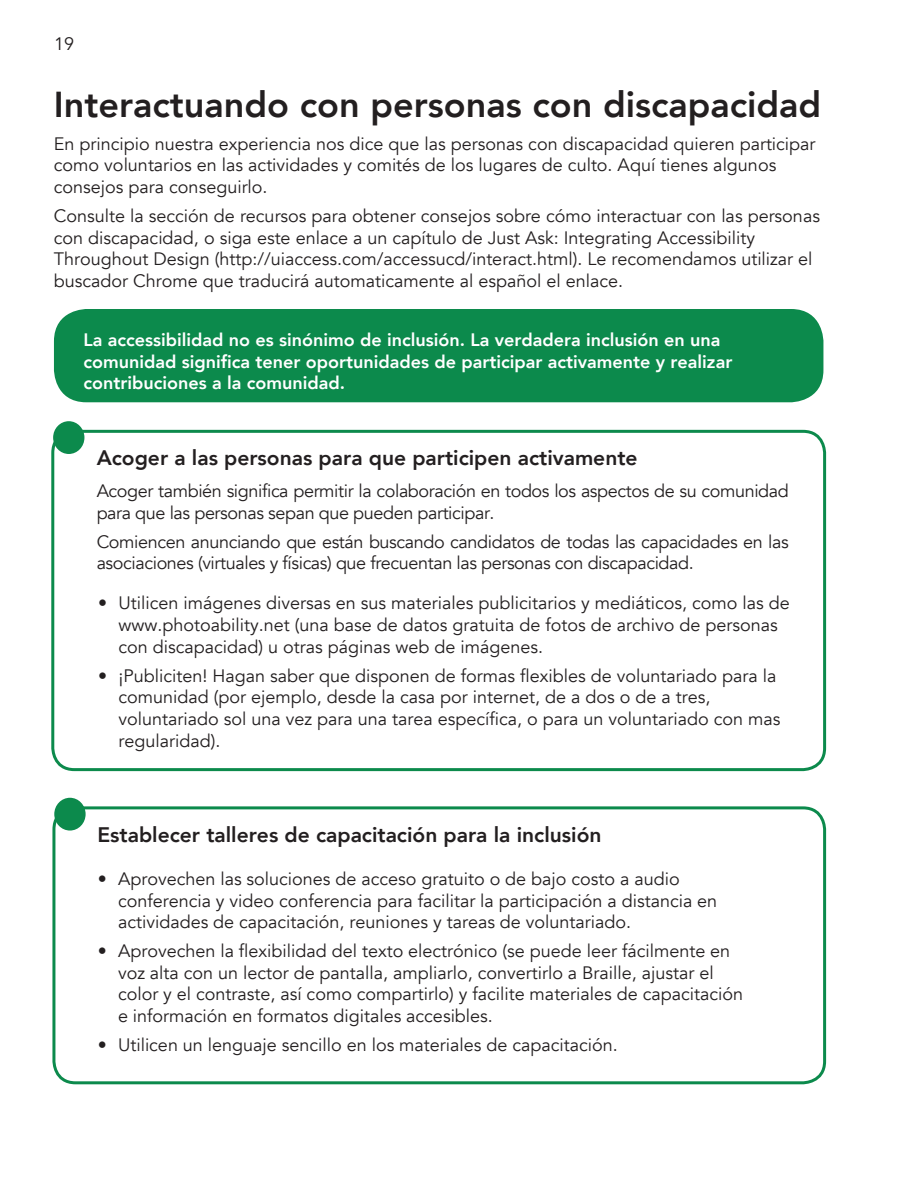
<style>
.page{position:relative;width:918px;height:1188px;background:#fff}
.page>*{position:absolute;margin:0;border:0;box-sizing:border-box;transform-origin:0 0}
.t1{font:800 36px "Avenir";color:#231f20}
.t2{font:800 21px "Avenir";color:#231f20}
.t3{font:18px/21.6px "Avenir";color:#231f20}
.t4{font:18px/21.6px "Avenir";letter-spacing:-.02em;color:#231f20}
.t5{font:800 18px/21.6px "Avenir";color:#fff}
</style>
<div class="page">
<div style="left:51px;top:430px;width:775px;height:341px;border:3px solid #0c8a4c;border-radius:22px"></div>
<div style="left:54px;top:309px;width:769px;height:93px;background:#0c8a4c;border-radius:32px"></div>
<div style="left:53px;top:421px;width:31px;height:33px;background:#0c8a4c;border-radius:50%"></div>
<div style="left:54px;top:798px;width:32px;height:33px;background:#0c8a4c;border-radius:50%"></div>
<div style="left:52px;top:806px;width:774px;height:278px;border:3px solid #0c8a4c;border-radius:22px"></div>
<p class="t3" style="left:54px;top:33px;width:22px">19</p>
<h3 class="t1" style="left:54px;top:76px;width:769px">Interactuando con personas con discapacidad</h3>
<h3 class="t3" style="left:54px;top:133px;width:763px">En principio nuestra experiencia nos dice que las personas con discapacidad quieren participar como voluntarios en las actividades y comités de los lugares de culto. Aquí tienes algunos consejos para conseguirlo.</h3>
<h3 class="t3" style="left:54px;top:205px;width:768px">Consulte la sección de recursos para obtener consejos sobre cómo interactuar con las personas con discapacidad, o siga este enlace a un capítulo de Just Ask: Integrating Accessibility Throughout Design (http://uiaccess.com/accessucd/interact.html). Le recomendamos utilizar el buscador Chrome que traducirá automaticamente al español el enlace.</h3>
<p class="t5" style="left:84px;top:329px;width:650px">La accessibilidad no es sinónimo de inclusión. La verdadera inclusión en una comunidad significa tener oportunidades de participar activamente y realizar contribuciones a la comunidad.</p>
<p class="t2" style="left:97px;top:441px;width:542px">Acoger a las personas para que participen activamente</p>
<p class="t4" style="left:97px;top:480px;width:694px">Acoger también significa permitir la colaboración en todos los aspectos de su comunidad para que las personas sepan que pueden participar.</p>
<p class="t4" style="left:97px;top:531px;width:694px">Comiencen anunciando que están buscando candidatos de todas las capacidades en las asociaciones (virtuales y físicas) que frecuentan las personas con discapacidad.</p>
<p class="t3" style="left:118px;top:593px;width:673px;text-indent:-20px">• Utilicen imágenes diversas en sus materiales publicitarios y mediáticos, como las de www.photoability.net (una base de datos gratuita de fotos de archivo de personas con discapacidad) u otras páginas web de imágenes.</p>
<p class="t3" style="left:118px;top:665px;width:664px;text-indent:-20px">• ¡Publiciten! Hagan saber que disponen de formas flexibles de voluntariado para la comunidad (por ejemplo, desde la casa por internet, de a dos o de a tres, voluntariado sol una vez para una tarea específica, o para un voluntariado con mas regularidad).</p>
<p class="t2" style="left:97px;top:819px;width:506px">Establecer talleres de capacitación para la inclusión</p>
<p class="t3" style="left:118px;top:868px;width:601px;text-indent:-20px">• Aprovechen las soluciones de acceso gratuito o de bajo costo a audio conferencia y video conferencia para facilitar la participación a distancia en actividades de capacitación, reuniones y tareas de voluntariado.</p>
<p class="t3" style="left:118px;top:941px;width:627px;text-indent:-20px">• Aprovechen la flexibilidad del texto electrónico (se puede leer fácilmente en voz alta con un lector de pantalla, ampliarlo, convertirlo a Braille, ajustar el color y el contraste, así como compartirlo) y facilite materiales de capacitación e información en formatos digitales accesibles.</p>
<p class="t3" style="left:98px;top:1035px;width:522px">• Utilicen un lenguaje sencillo en los materiales de capacitación.</p>
</div>
